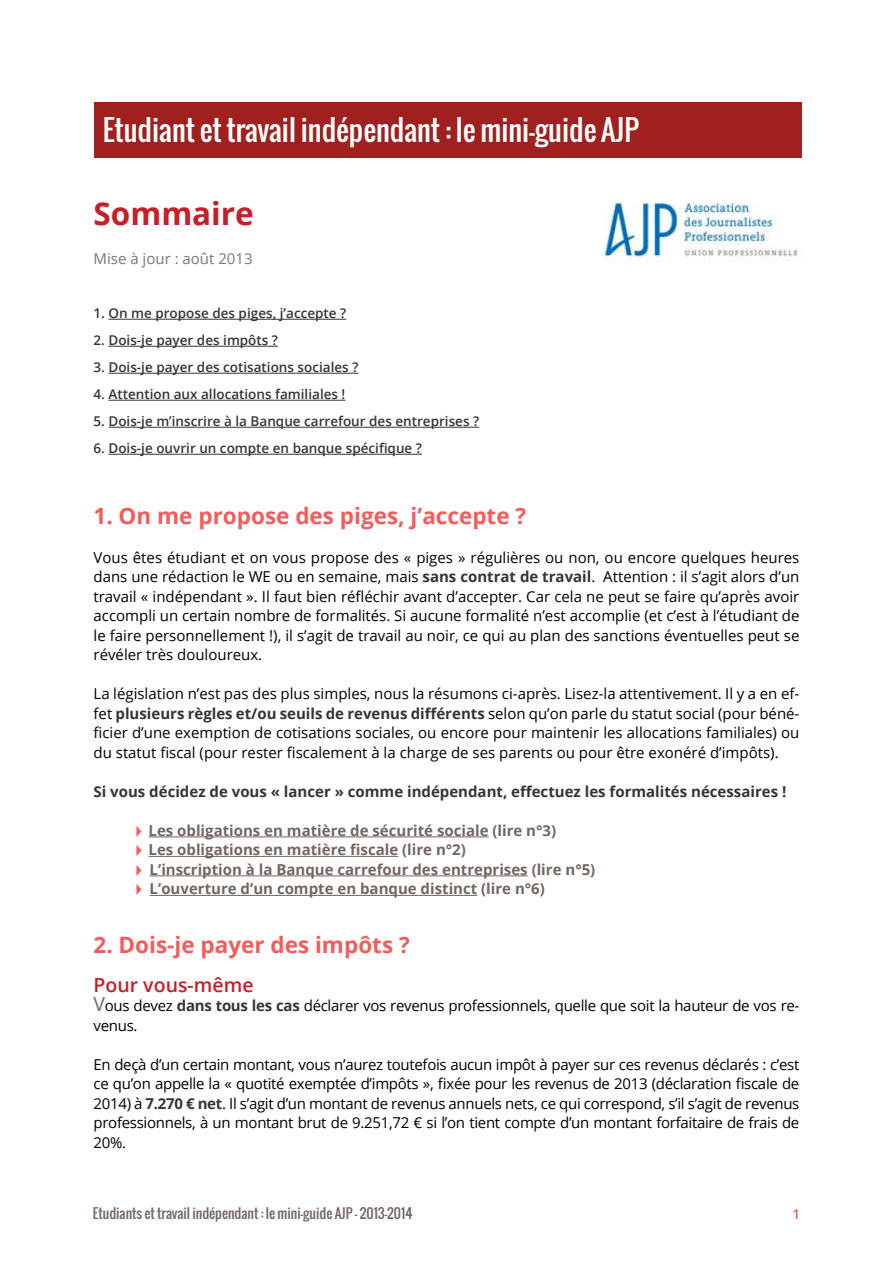
<style>
.page{position:relative;width:893px;height:1263px;background:#fff}
.page>*{position:absolute;margin:0;border:0;box-sizing:border-box;transform-origin:0 0}
.t1{font:700 31.5px "Open Sans";color:#c81e29}
.t2{font:28.5px "Oswald";color:#fff}
.t3{font:700 22.5px "Open Sans";color:#f45c5b}
.t4{font:600 19.5px "Open Sans";color:#c81e29}
.t5{font:15px/19.5px "Open Sans";letter-spacing:-.02em;color:#000;text-align:justify}
.t6{font:700 15px/19.5px "Open Sans";color:#726662}
.t7{font:700 15px "Open Sans";color:#353634}
.t8{font:15px "Open Sans";color:#737b72}
.t9{font:600 13.5px "Open Sans";color:#353634}
.t10{font:13.5px "Oswald";color:#726662}
.t11{font:600 13.5px "Open Sans";color:#f45c5b}
.s1{font-weight:700;color:#353634}
.s2{font-family:"European Pi Three";font-weight:400;font-size:12.75px;color:#f45c5b}
.s3{font-size:19.5px;color:#726662}
</style>
<div class="page">
<hr style="left:108px;top:319px;width:238px;height:1px;background:#353634">
<hr style="left:108px;top:346px;width:170px;height:1px;background:#353634">
<hr style="left:108px;top:373px;width:250px;height:1px;background:#353634">
<hr style="left:108px;top:400px;width:237px;height:1px;background:#353634">
<hr style="left:108px;top:427px;width:371px;height:1px;background:#353634">
<hr style="left:108px;top:454px;width:314px;height:1px;background:#353634">
<hr style="left:149px;top:836px;width:340px;height:1px;background:#726662">
<hr style="left:149px;top:856px;width:249px;height:1px;background:#726662">
<hr style="left:150px;top:875px;width:378px;height:1px;background:#726662">
<hr style="left:150px;top:895px;width:327px;height:1px;background:#726662">
<div style="left:94px;top:102px;width:707px;height:56px;background:#a0201f"></div>
<img style="left:604px;top:202px;width:194px;height:62px">
<h2 class="t2" style="left:103px;top:109px;width:538px">Etudiant et travail indépendant : le mini-guide AJP</h2>
<h1 class="t1" style="left:94px;top:191px;width:162px">Sommaire</h1>
<p class="t8" style="left:94px;top:248px;width:161px">Mise à jour : août 2013</p>
<p class="t9" style="left:94px;top:304px;width:254px">1. On me propose des piges, j’accepte ?</p>
<p class="t9" style="left:94px;top:331px;width:186px">2. Dois-je payer des impôts ?</p>
<p class="t9" style="left:94px;top:358px;width:266px">3. Dois-je payer des cotisations sociales ?</p>
<p class="t9" style="left:94px;top:385px;width:253px">4. Attention aux allocations familiales !</p>
<p class="t9" style="left:94px;top:412px;width:387px">5. Dois-je m’inscrire à la Banque carrefour des entreprises ?</p>
<p class="t9" style="left:94px;top:439px;width:330px">6. Dois-je ouvrir un compte en banque spécifique ?</p>
<h3 class="t3" style="left:94px;top:500px;width:434px">1. On me propose des piges, j’accepte ?</h3>
<p class="t5" style="left:94px;top:547px;width:707px">Vous êtes étudiant et on vous propose des « piges » régulières ou non, ou encore quelques heures dans une rédaction le WE ou en semaine, mais <span class="s1">sans contrat de travail</span>. Attention : il s’agit alors d’un travail « indépendant ». Il faut bien réfléchir avant d’accepter. Car cela ne peut se faire qu’après avoir accompli un certain nombre de formalités. Si aucune formalité n’est accomplie (et c’est à l’étudiant de le faire personnellement !), il s’agit de travail au noir, ce qui au plan des sanctions éventuelles peut se révéler très douloureux.</p>
<p class="t5" style="left:94px;top:684px;width:707px">La législation n’est pas des plus simples, nous la résumons ci-après. Lisez-la attentivement. Il y a en ef&shy;fet <span class="s1">plusieurs règles et/ou seuils de revenus différents</span> selon qu’on parle du statut social (pour béné&shy;ficier d’une exemption de cotisations sociales, ou encore pour maintenir les allocations familiales) ou du statut fiscal (pour rester fiscalement à la charge de ses parents ou pour être exonéré d’impôts).</p>
<p class="t7" style="left:94px;top:781px;width:694px">Si vous décidez de vous « lancer » comme indépendant, effectuez les formalités nécessaires !</p>
<p class="t6" style="left:136px;top:820px;width:461px"><span class="s2">A</span> Les obligations en matière de sécurité sociale (lire n°3)<br><span class="s2">A</span> Les obligations en matière fiscale (lire n°2)<br><span class="s2">A</span> L’inscription à la Banque carrefour des entreprises (lire n°5)<br><span class="s2">A</span> L’ouverture d’un compte en banque distinct (lire n°6)</p>
<h3 class="t3" style="left:94px;top:929px;width:318px">2. Dois-je payer des impôts ?</h3>
<h3 class="t4" style="left:94px;top:971px;width:162px">Pour vous-même</h3>
<p class="t5" style="left:94px;top:996px;width:707px"><span class="s3">V</span>ous devez <span class="s1">dans tous les cas</span> déclarer vos revenus professionnels, quelle que soit la hauteur de vos re&shy;venus.</p>
<p class="t5" style="left:94px;top:1054px;width:707px">En deçà d’un certain montant, vous n’aurez toutefois aucun impôt à payer sur ces revenus déclarés : c’est ce qu’on appelle la « quotité exemptée d’impôts », fixée pour les revenus de 2013 (déclaration fiscale de 2014) à <span class="s1">7.270 € net</span>. Il s’agit d’un montant de revenus annuels nets, ce qui correspond, s’il s’agit de revenus professionnels, à un montant brut de 9.251,72 € si l’on tient compte d’un montant forfaitaire de frais de 20%.</p>
<p class="t10" style="left:93px;top:1203px;width:321px">Etudiants et travail indépendant : le mini-guide AJP - 2013-2014</p>
<p class="t11" style="left:792px;top:1205px;width:9px">1</p>
</div>
